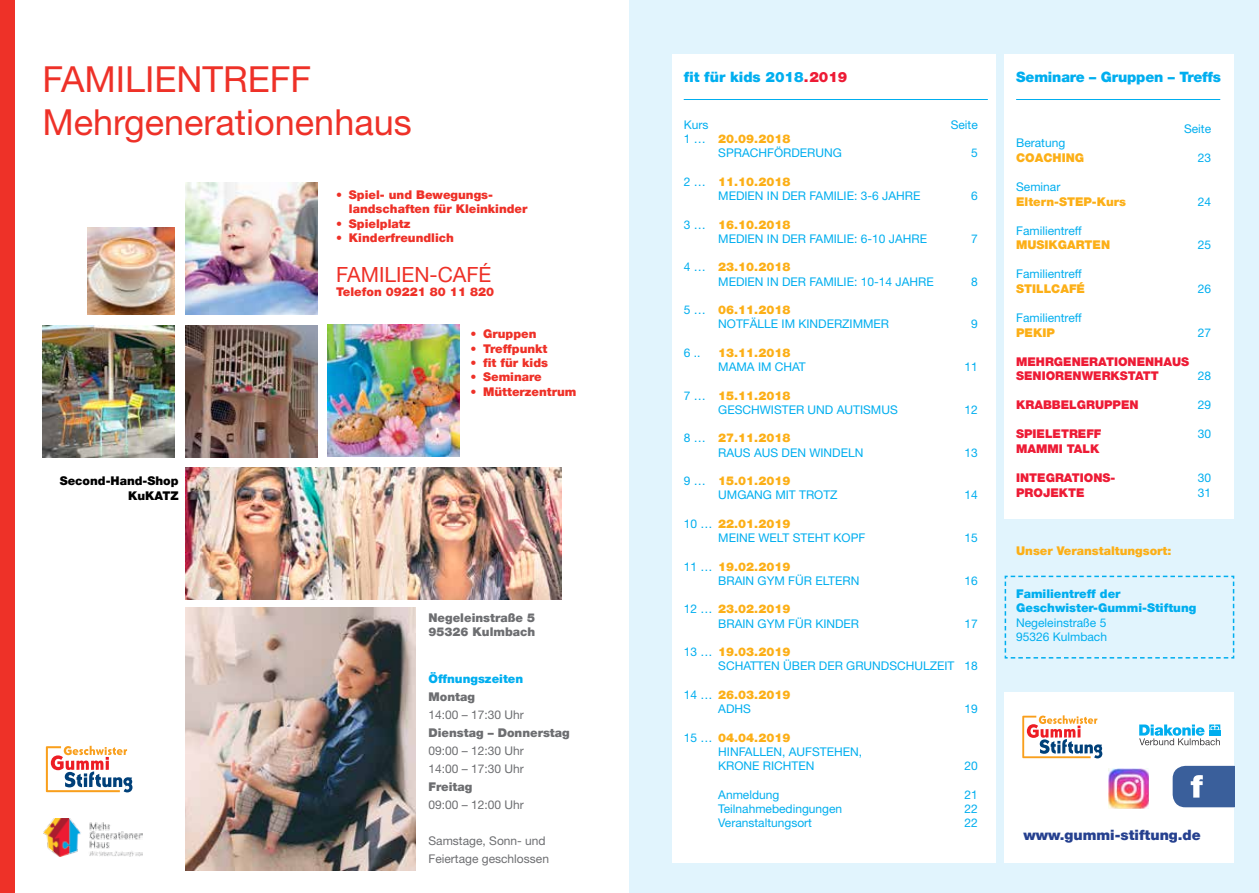
<style>
.page{position:relative;width:1259px;height:893px;background:#fff}
.page>*{position:absolute;margin:0;border:0;box-sizing:border-box;transform-origin:0 0}
.t1{font:36px/43.2px "Helvetica Neue LT";color:#ee3128}
.t2{font:21px "Helvetica Neue LT";color:#ee3128}
.t3{font:900 14.25px "Helvetica Neue LT Com";letter-spacing:-.005em;color:#00aeef}
.t4{font:900 14.25px "Helvetica Neue LT Com";color:#25408f}
.t5{font:12px/14.4px "Helvetica Neue LT";color:#00aeef}
.t6{font:900 12px "Helvetica Neue LT Com";color:#fcaf17}
.t7{font:900 12px/14.4px "Helvetica Neue LT Com";color:#ee3128}
.t8{font:12px/18px "Helvetica Neue LT";color:#6d6e71}
.t9{font:900 12px "Helvetica Neue LT Com";color:#ed1b35}
.t10{font:900 12px/14.4px "Helvetica Neue LT Com";color:#6d6e71}
.t11{font:900 12px/14.4px "Helvetica Neue LT Com";color:#00aeef}
.t12{font:900 12px/14.4px "Helvetica Neue LT Com";color:#000;text-align:right}
.s1{color:#ed1b35}
.s2{font-family:"Helvetica Neue LT";font-weight:400;color:#00aeef}
</style>
<div class="page">
<div style="left:629px;top:0;width:630px;height:893px;background:#e1f4fd"></div>
<div style="left:672px;top:54px;width:323px;height:809px;background:#fff"></div>
<div style="left:1004px;top:54px;width:230px;height:465px;background:#fff"></div>
<img style="left:185px;top:468px;width:376px;height:132px">
<img style="left:88px;top:228px;width:87px;height:87px">
<img style="left:43px;top:325px;width:132px;height:132px">
<img style="left:185px;top:325px;width:132px;height:132px">
<img style="left:185px;top:183px;width:132px;height:132px">
<img style="left:328px;top:324px;width:132px;height:132px">
<hr style="left:684px;top:99px;width:304px;height:1px;background:#00aeef">
<hr style="left:1016px;top:99px;width:204px;height:1px;background:#00aeef">
<div style="left:0;top:0;width:15px;height:893px;background:#ee3128"></div>
<svg style="left:46px;top:746px;width:86px;height:46px"></svg>
<img style="left:43px;top:819px;width:99px;height:37px">
<div style="left:1004px;top:693px;width:230px;height:170px;background:#fff"></div>
<svg style="left:1022px;top:715px;width:80px;height:43px"></svg>
<svg style="left:1139px;top:724px;width:81px;height:21px"></svg>
<svg style="left:1172px;top:766px;width:62px;height:41px;background:#4e6fa5"></svg>
<img style="left:185px;top:607px;width:230px;height:263px">
<svg style="left:1004px;top:575px;width:231px;height:84px"></svg>
<img style="left:1108px;top:769px;width:40px;height:39px">
<h1 class="t1" style="left:43px;top:57px;width:371px">FAMILIENTREFF<br>MEHRGENERATIONENHAUS</h1>
<p class="t7" style="left:349px;top:187px;width:180px;text-indent:-13px">• Spiel- und Bewegungs&shy;landschaften für Kleinkinder</p>
<p class="t7" style="left:336px;top:216px;width:76px">• Spielplatz</p>
<p class="t7" style="left:336px;top:230px;width:119px">• Kinderfreundlich</p>
<h2 class="t2" style="left:336px;top:262px;width:157px">FAM ILIEN-CAFÉ</h2>
<p class="t7" style="left:336px;top:284px;width:159px">Telefon 09221 80 11 820</p>
<p class="t12" style="left:60px;top:474px;width:120px">Second-Hand-Shop<br>KuKATZ</p>
<p class="t7" style="left:470px;top:327px;width:68px">• Gruppen</p>
<p class="t7" style="left:470px;top:341px;width:79px">• Treffpunkt</p>
<p class="t7" style="left:470px;top:355px;width:79px">• fit für kids</p>
<p class="t7" style="left:470px;top:370px;width:73px">• Seminare</p>
<p class="t7" style="left:470px;top:384px;width:108px">• Mütterzentrum</p>
<p class="t10" style="left:428px;top:610px;width:108px">Negeleinstraße 5<br>95326 Kulmbach</p>
<p class="t11" style="left:428px;top:672px;width:96px">Öffnungszeiten</p>
<p class="t10" style="left:428px;top:690px;width:48px">Montag</p>
<p class="t8" style="left:428px;top:706px;width:97px">14:00 – 17:30 UHR</p>
<p class="t10" style="left:428px;top:726px;width:143px">Dienstag – Donnerstag</p>
<p class="t8" style="left:428px;top:742px;width:97px">09:00 – 12:30 UHR<br>14:00 – 17:30 UHR</p>
<p class="t10" style="left:428px;top:780px;width:45px">Freitag</p>
<p class="t8" style="left:428px;top:796px;width:97px">09:00 – 12:00 UHR</p>
<p class="t8" style="left:428px;top:832px;width:122px">SAMSTAGE, SONN- UND<br>FEIERTAGE GESCHLOSSEN</p>
<p class="t3" style="left:684px;top:69px;width:165px">fit für kids 2018<span class="s1">.2019</span></p>
<p class="t5" style="left:684px;top:117px;width:26px">KURS</p>
<p class="t5" style="left:950px;top:117px;width:29px">SEITE</p>
<p class="t6" style="left:684px;top:132px;width:108px"><span class="s2">1 …</span> 20.09.2018</p>
<p class="t5" style="left:718px;top:146px;width:123px">SPRACHFÖRDERUNG</p>
<p class="t5" style="left:971px;top:146px;width:8px">5</p>
<p class="t6" style="left:684px;top:174px;width:108px"><span class="s2">2 …</span> 11.10.2018</p>
<p class="t5" style="left:718px;top:188px;width:202px">MEDIEN IN DER FAM ILIE: 3-6 JAHRE</p>
<p class="t5" style="left:971px;top:188px;width:8px">6</p>
<p class="t6" style="left:684px;top:217px;width:108px"><span class="s2">3 …</span> 16.10.2018</p>
<p class="t5" style="left:718px;top:231px;width:209px">MEDIEN IN DER FAM ILIE: 6-10 JAHRE</p>
<p class="t5" style="left:971px;top:231px;width:8px">7</p>
<p class="t6" style="left:684px;top:260px;width:108px"><span class="s2">4 …</span> 23.10.2018</p>
<p class="t5" style="left:718px;top:274px;width:215px">MEDIEN IN DER FAM ILIE: 10-14 JAHRE</p>
<p class="t5" style="left:971px;top:274px;width:8px">8</p>
<p class="t6" style="left:684px;top:303px;width:108px"><span class="s2">5 …</span> 06.11.2018</p>
<p class="t5" style="left:718px;top:317px;width:172px">NOTFÄLLE IM KINDERZIMMER</p>
<p class="t5" style="left:971px;top:317px;width:8px">9</p>
<p class="t5" style="left:684px;top:345px;width:18px">6 ..</p>
<p class="t6" style="left:718px;top:345px;width:74px">13.11.2018</p>
<p class="t5" style="left:718px;top:359px;width:86px">MAMA IM CHAT</p>
<p class="t5" style="left:964px;top:359px;width:15px">11</p>
<p class="t6" style="left:684px;top:388px;width:108px"><span class="s2">7 …</span> 15.11.2018</p>
<p class="t5" style="left:718px;top:402px;width:179px">GESCHWISTER UND AUTISMUS</p>
<p class="t5" style="left:964px;top:402px;width:15px">12</p>
<p class="t6" style="left:684px;top:431px;width:108px"><span class="s2">8 …</span> 27.11.2018</p>
<p class="t5" style="left:718px;top:445px;width:147px">RAUS AUS DEN WINDELN</p>
<p class="t5" style="left:964px;top:445px;width:15px">13</p>
<p class="t6" style="left:684px;top:474px;width:108px"><span class="s2">9 …</span> 15.01.2019</p>
<p class="t5" style="left:718px;top:488px;width:121px">UMGANG MIT TROTZ</p>
<p class="t5" style="left:964px;top:488px;width:15px">14</p>
<p class="t6" style="left:684px;top:516px;width:108px"><span class="s2">10 …</span> 22.01.2019</p>
<p class="t5" style="left:684px;top:530px;width:23px">M</p>
<p class="t5" style="left:728px;top:530px;width:138px">EINE WELT STEHT KOPF</p>
<p class="t5" style="left:964px;top:530px;width:15px">15</p>
<p class="t6" style="left:684px;top:559px;width:108px"><span class="s2">11 …</span> 19.02.2019</p>
<p class="t5" style="left:718px;top:573px;width:143px">BRAIN GYM FÜR ELTERN</p>
<p class="t5" style="left:964px;top:573px;width:15px">16</p>
<p class="t6" style="left:684px;top:602px;width:108px"><span class="s2">12 …</span> 23.02.2019</p>
<p class="t5" style="left:718px;top:616px;width:142px">BRAIN GYM FÜR KINDER</p>
<p class="t5" style="left:964px;top:616px;width:15px">17</p>
<p class="t6" style="left:684px;top:644px;width:108px"><span class="s2">13 …</span> 19.03.2019</p>
<p class="t5" style="left:718px;top:659px;width:261px">SCHATTEN ÜBER DER GRUNDSCHULZEIT 18</p>
<p class="t6" style="left:684px;top:687px;width:108px"><span class="s2">14 …</span> 26.03.2019</p>
<p class="t5" style="left:718px;top:701px;width:30px">ADHS</p>
<p class="t5" style="left:964px;top:701px;width:15px">19</p>
<p class="t6" style="left:684px;top:730px;width:108px"><span class="s2">15 …</span> 04.04.2019</p>
<p class="t5" style="left:718px;top:744px;width:145px">H INFALLEN, AUFSTEHEN,</p>
<p class="t5" style="left:684px;top:758px;width:23px">K</p>
<p class="t5" style="left:726px;top:758px;width:90px">RONE RICHTEN</p>
<p class="t5" style="left:964px;top:758px;width:15px">20</p>
<p class="t5" style="left:684px;top:787px;width:23px">A</p>
<p class="t5" style="left:726px;top:787px;width:55px">NMELDUNG</p>
<p class="t5" style="left:964px;top:787px;width:15px">21</p>
<p class="t5" style="left:718px;top:801px;width:126px">TEILNAHMEBEDINGUNGEN</p>
<p class="t5" style="left:964px;top:801px;width:15px">22</p>
<p class="t5" style="left:718px;top:815px;width:95px">VERANSTALTUNGSORT</p>
<p class="t5" style="left:964px;top:815px;width:15px">22</p>
<p class="t3" style="left:1016px;top:69px;width:206px">Seminare – Gruppen – Treffs</p>
<p class="t5" style="left:1184px;top:121px;width:29px">SEITE</p>
<p class="t5" style="left:1016px;top:136px;width:51px">BERATUNG</p>
<p class="t6" style="left:1016px;top:150px;width:68px">coaching</p>
<p class="t5" style="left:1197px;top:150px;width:15px">23</p>
<p class="t5" style="left:1016px;top:179px;width:46px">SEMINAR</p>
<p class="t6" style="left:1016px;top:194px;width:112px">Eltern-STEP-Kurs</p>
<p class="t5" style="left:1197px;top:194px;width:15px">24</p>
<p class="t5" style="left:1016px;top:223px;width:67px">FAMILIENTREFF</p>
<p class="t6" style="left:1016px;top:238px;width:96px">Musikgarte n</p>
<p class="t5" style="left:1197px;top:238px;width:15px">25</p>
<p class="t5" style="left:1016px;top:267px;width:67px">FAMILIENTREFF</p>
<p class="t6" style="left:1016px;top:281px;width:70px">Stillcafé</p>
<p class="t5" style="left:1197px;top:281px;width:15px">26</p>
<p class="t5" style="left:1016px;top:310px;width:67px">FAMILIENTREFF</p>
<p class="t6" style="left:1016px;top:325px;width:40px">PEKIP</p>
<p class="t5" style="left:1197px;top:325px;width:15px">27</p>
<p class="t9" style="left:1016px;top:354px;width:106px">MEHRGENERATION</p>
<p class="t9" style="left:1136px;top:354px;width:19px">ENHAU</p>
<p class="t9" style="left:1181px;top:354px;width:10px">S</p>
<p class="t9" style="left:1016px;top:369px;width:104px">Seniorenwerkst</p>
<p class="t9" style="left:1135px;top:369px;width:17px">att</p>
<p class="t5" style="left:1197px;top:369px;width:15px">28</p>
<p class="t9" style="left:1016px;top:398px;width:98px">Krabbelgruppe</p>
<p class="t9" style="left:1129px;top:398px;width:11px">n</p>
<p class="t5" style="left:1197px;top:398px;width:15px">29</p>
<p class="t9" style="left:1016px;top:427px;width:87px">Spieletreff</p>
<p class="t5" style="left:1197px;top:427px;width:15px">30</p>
<p class="t9" style="left:1016px;top:441px;width:83px">mamm i talk</p>
<p class="t9" style="left:1016px;top:470px;width:23px">Integ</p>
<p class="t9" style="left:1055px;top:470px;width:62px">rations-</p>
<p class="t5" style="left:1197px;top:470px;width:15px">30</p>
<p class="t9" style="left:1016px;top:485px;width:44px">projekte</p>
<p class="t5" style="left:1197px;top:485px;width:15px">31</p>
<p class="t6" style="left:1016px;top:543px;width:157px">Unser Veranstaltungsort:</p>
<p class="t11" style="left:1016px;top:586px;width:182px">Familientreff der<br>Geschwister-Gummi-Stiftung</p>
<p class="t5" style="left:1016px;top:615px;width:92px">NEGELEINSTRAßE 5<br>95326 KULMBACH</p>
<p class="t4" style="left:1023px;top:826px;width:179px">www.gummi-stiftung.de</p>
</div>
